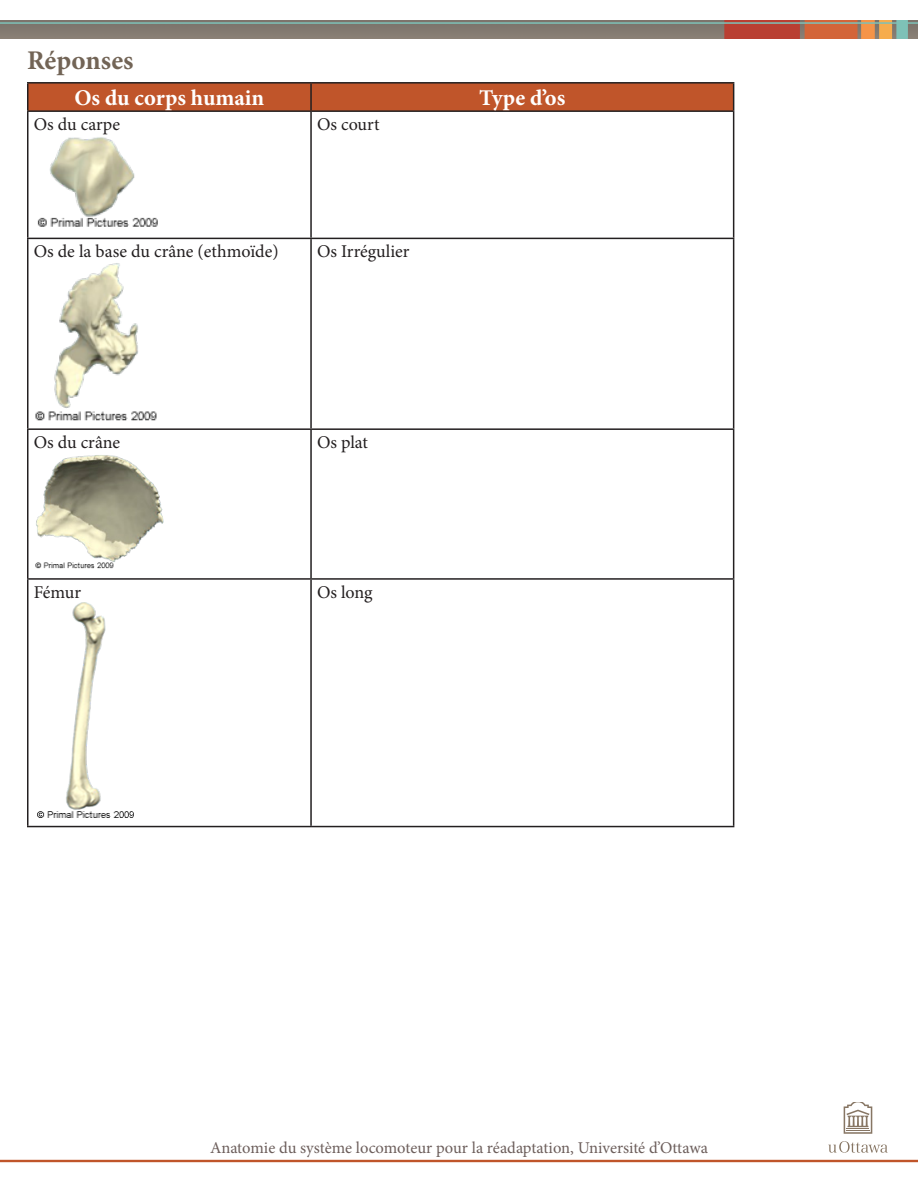
<style>
.page{position:relative;width:918px;height:1188px;background:#fff}
.page>*{position:absolute;margin:0;border:0;box-sizing:border-box;transform-origin:0 0}
.Heading_1{font:700 27px "Minion Pro";color:#726456}
.Heading_2{font:700 22.5px "Minion Pro";color:#fff}
.t1{font:18px "Minion Pro";color:#231f20}
.t2{font:16.5px "Minion Pro";letter-spacing:-.005em;color:#6c5e5b}
</style>
<div class="page">
<hr style="left:27px;top:82px;width:284px;height:2px;background:#231f20">
<hr style="left:311px;top:82px;width:423px;height:2px;background:#231f20">
<div style="left:27px;top:83px;width:707px;height:27px;background:#c0552a"></div>
<hr style="left:27px;top:110px;width:284px;height:2px;background:#231f20">
<hr style="left:27px;top:112px;width:1px;height:126px;background:#231f20">
<hr style="left:311px;top:110px;width:423px;height:2px;background:#231f20">
<hr style="left:310px;top:112px;width:2px;height:126px;background:#231f20">
<hr style="left:733px;top:112px;width:1px;height:126px;background:#231f20">
<hr style="left:27px;top:238px;width:284px;height:1px;background:#231f20">
<hr style="left:27px;top:239px;width:1px;height:189px;background:#231f20">
<hr style="left:311px;top:238px;width:423px;height:1px;background:#231f20">
<hr style="left:310px;top:239px;width:2px;height:189px;background:#231f20">
<hr style="left:733px;top:239px;width:1px;height:189px;background:#231f20">
<hr style="left:27px;top:428px;width:284px;height:2px;background:#231f20">
<hr style="left:27px;top:430px;width:1px;height:148px;background:#231f20">
<hr style="left:311px;top:428px;width:423px;height:2px;background:#231f20">
<hr style="left:310px;top:430px;width:2px;height:148px;background:#231f20">
<hr style="left:733px;top:430px;width:1px;height:148px;background:#231f20">
<hr style="left:27px;top:578px;width:284px;height:2px;background:#231f20">
<hr style="left:27px;top:580px;width:1px;height:246px;background:#231f20">
<hr style="left:311px;top:578px;width:423px;height:2px;background:#231f20">
<hr style="left:310px;top:580px;width:2px;height:246px;background:#231f20">
<hr style="left:733px;top:580px;width:1px;height:246px;background:#231f20">
<hr style="left:27px;top:826px;width:284px;height:1px;background:#231f20">
<hr style="left:311px;top:826px;width:423px;height:1px;background:#231f20">
<img style="left:37px;top:137px;width:121px;height:90px">
<img style="left:35px;top:263px;width:122px;height:158px">
<img style="left:35px;top:455px;width:129px;height:114px">
<img style="left:37px;top:602px;width:97px;height:216px">
<hr style="left:0;top:1160px;width:918px;height:2px;background:#c0552a">
<img style="left:0;top:21px;width:918px;height:18px">
<svg style="left:828px;top:1141px;width:60px;height:12px"></svg>
<svg style="left:844px;top:1102px;width:28px;height:32px"></svg>
<p class="Heading_1" style="left:27px;top:42px;width:108px">Réponses</p>
<p class="Heading_2" style="left:74px;top:82px;width:191px">Os du corps humain</p>
<p class="Heading_2" style="left:479px;top:82px;width:88px">Type d’os</p>
<p class="t1" style="left:34px;top:112px;width:88px">Os du carpe</p>
<p class="t1" style="left:317px;top:112px;width:64px">Os court</p>
<p class="t1" style="left:34px;top:240px;width:246px">Os de la base du crâne (ethmoïde)</p>
<p class="t1" style="left:317px;top:240px;width:94px">Os Irrégulier</p>
<p class="t1" style="left:34px;top:430px;width:88px">Os du crâne</p>
<p class="t1" style="left:317px;top:430px;width:52px">Os plat</p>
<p class="t1" style="left:34px;top:580px;width:49px">Fémur</p>
<p class="t1" style="left:317px;top:580px;width:57px">Os long</p>
<p class="t2" style="left:210px;top:1137px;width:499px">Anatomie du système locomoteur pour la réadaptation, Université d’Ottawa</p>
</div>
